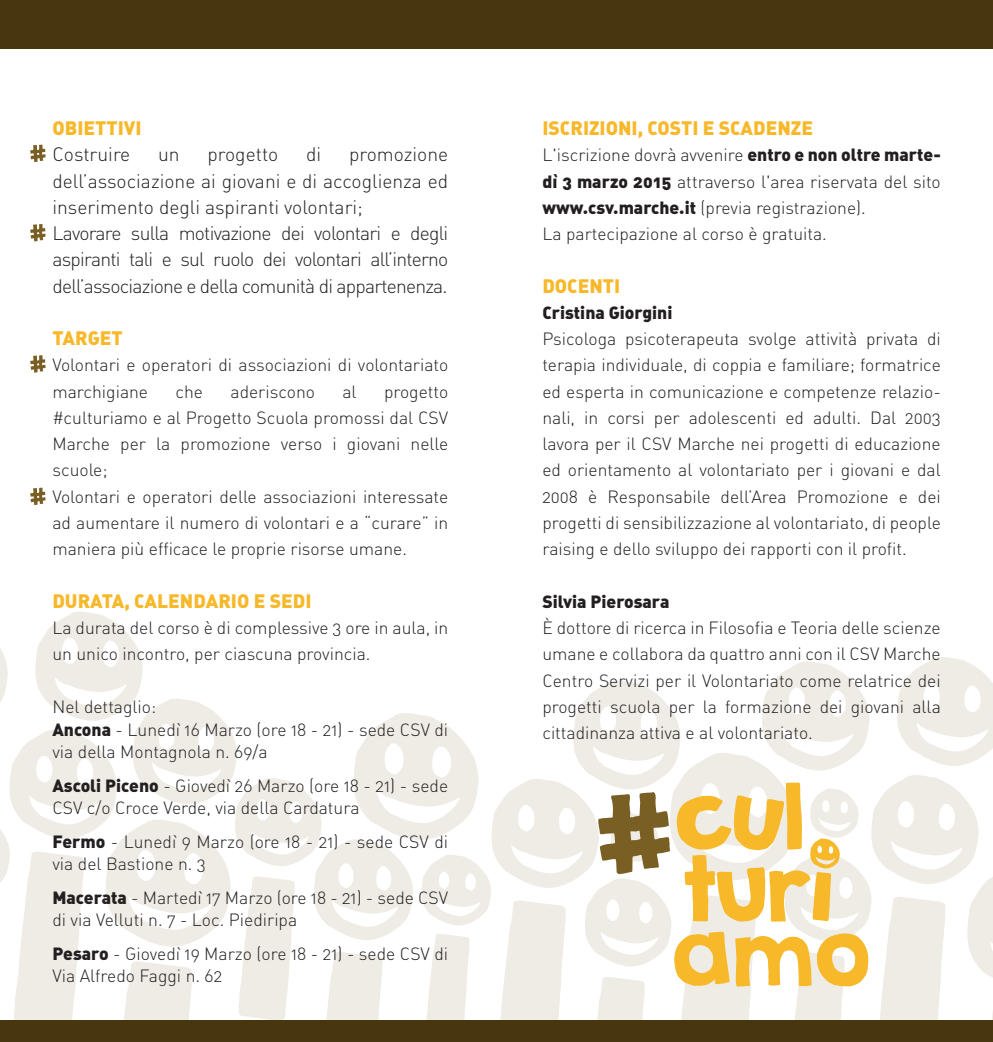
<style>
.page{position:relative;width:993px;height:1042px;background:#fff}
.page>*{position:absolute;margin:0;border:0;box-sizing:border-box;transform-origin:0 0}
.t1{font:19.25px/26.2px "DIN Light Alternate";letter-spacing:-.04em;color:#231f20}
.t2{font:19.25px/26.2px "DIN Black Alternate";color:#f7b82a}
.t3{font:19.25px "DIN Light Alternate";color:#231f20}
.t4{font:17.5px/26.2px "DIN Light Alternate";color:#231f20}
.s1{font-family:"DIN Light Alternate";color:#231f20}
.s2{font-family:"DIN Black Alternate"}
</style>
<div class="page">
<div style="left:0;top:0;width:992px;height:49px;background:#48360f"></div>
<svg style="left:30px;top:145px;width:16px;height:17px"></svg>
<svg style="left:30px;top:224px;width:16px;height:17px"></svg>
<svg style="left:30px;top:355px;width:16px;height:18px"></svg>
<svg style="left:30px;top:487px;width:16px;height:18px"></svg>
<svg style="left:0;top:612px;width:992px;height:430px"></svg>
<p class="t2" style="left:52px;top:114px;width:91px">OBIETTIVI<br><span class="s1">Costruire</span></p>
<p class="t1" style="left:52px;top:141px;width:397px;text-indent:296px">promozione dell’associazione ai giovani e di accoglienza ed inserimento degli aspiranti volontari;<br>Lavorare sulla motivazione dei volontari e degli aspiranti tali e sul ruolo dei volontari all’interno dell’associazione e della comunità di appartenenza.</p>
<p class="t2" style="left:52px;top:324px;width:72px">TARGET</p>
<p class="t4" style="left:52px;top:352px;width:397px">Volontari e operatori di associazioni di volontariato marchigiane</p>
<p class="t1" style="left:158px;top:141px;width:23px">un</p>
<p class="t3" style="left:207px;top:143px;width:72px">progetto</p>
<p class="t1" style="left:306px;top:141px;width:17px">di</p>
<p class="t4" style="left:175px;top:378px;width:29px">che</p>
<p class="t4" style="left:230px;top:378px;width:86px">aderiscono</p>
<p class="t4" style="left:342px;top:378px;width:16px">al</p>
<p class="t4" style="left:52px;top:378px;width:397px;text-indent:331px">progetto #culturiamo e al Progetto Scuola promossi dal CSV Marche per la promozione verso i giovani nelle scuole;<br>Volontari e operatori delle associazioni interessate ad aumentare il numero di volontari e a “curare” in maniera più efficace le proprie risorse umane.</p>
<p class="t2" style="left:52px;top:586px;width:260px">DURATA, CALENDARIO E SEDI</p>
<p class="t4" style="left:52px;top:614px;width:397px">La durata del corso è di complessive 3 ore in aula, in un unico incontro, per ciascuna provincia.</p>
<p class="t4" style="left:52px;top:695px;width:397px;line-height:22.8px">Nel dettaglio:<br><span class="s2">Ancona</span> - Lunedì 16 Marzo (ore 18 - 21) - sede CSV di via della Montagnola n. 69/a</p>
<p class="t4" style="left:52px;top:774px;width:397px;line-height:22.8px"><span class="s2">Ascoli Piceno</span> - Giovedì 26 Marzo (ore 18 - 21) - sede<br>CSV c/o Croce Verde, via della Cardatura</p>
<p class="t4" style="left:52px;top:830px;width:397px;line-height:22.8px"><span class="s2">Fermo</span> - Lunedì 9 Marzo (ore 18 - 21) - sede CSV di via del Bastione n. 3</p>
<p class="t4" style="left:52px;top:886px;width:397px;line-height:22.8px"><span class="s2">Macerata</span> - Martedì 17 Marzo (ore 18 - 21) - sede CSV di via Velluti n. 7 - Loc. Piediripa</p>
<p class="t4" style="left:52px;top:942px;width:397px;line-height:22.8px"><span class="s2">Pesaro</span> - Giovedì 19 Marzo (ore 18 - 21) - sede CSV di<br>Via Alfredo Faggi n. 62</p>
<p class="t2" style="left:542px;top:114px;width:272px">ISCRIZIONI, COSTI E SCADENZE</p>
<p class="t4" style="left:542px;top:142px;width:400px">L'iscrizione dovrà avvenire <span class="s2">entro e non oltre marte&shy;dì 3 marzo 2015</span> attraverso l'area riservata del sito <span class="s2">www.csv.marche.it</span> (previa registrazione).<br>La partecipazione al corso è gratuita.</p>
<p class="t2" style="left:542px;top:271px;width:79px">DOCENTI</p>
<p class="t4" style="left:542px;top:299px;width:400px"><span class="s2">Cristina Giorgini<br></span>Psicologa psicoterapeuta svolge attività privata di terapia individuale, di coppia e familiare; formatrice ed esperta in comunicazione e competenze relazio&shy;nali, in corsi per adolescenti ed adulti. Dal 2003 lavora per il CSV Marche nei progetti di educazione ed orientamento al volontariato per i giovani e dal 2008 è Responsabile dell’Area Promozione e dei progetti di sensibilizzazione al volontariato, di people raising e dello sviluppo dei rapporti con il profit.</p>
<p class="t4" style="left:542px;top:588px;width:400px"><span class="s2">Silvia Pierosara<br></span>È dottore di ricerca in Filosofia e Teoria delle scienze umane e collabora da quattro anni con il CSV Marche Centro Servizi per il Volontariato come relatrice dei progetti scuola per la formazione dei giovani alla cittadinanza attiva e al volontariato.</p>
</div>
